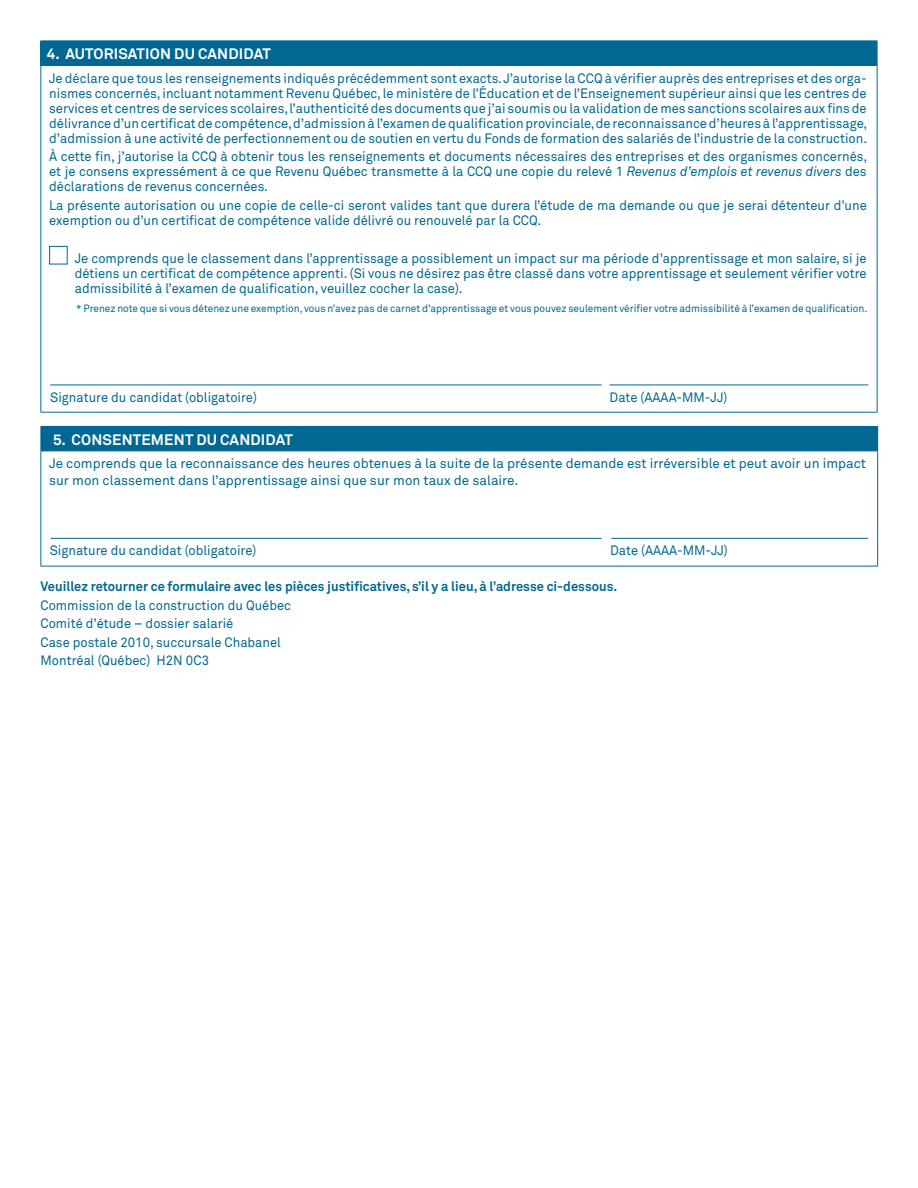
<style>
.page{position:relative;width:918px;height:1188px;background:#fff}
.page>*{position:absolute;margin:0;border:0;box-sizing:border-box;transform-origin:0 0}
.t1{font:700 15px "Akkurat Pro";letter-spacing:.01em;color:#fff}
.t2{font:13.5px/15px "Akkurat Pro";color:#006892;text-align:justify;scale:.96 1}
.t3{font:13.5px/16.5px "Akkurat Pro";color:#006892}
.t4{font:700 13.5px "Akkurat Pro";color:#006892;scale:.96 1}
.t5{font:10.5px "Akkurat Pro";color:#006892;scale:.96 1}
.s1{font-style:italic}
</style>
<div class="page">
<div style="left:41px;top:41px;width:836px;height:24px;background:#006892"></div>
<hr style="left:40px;top:40px;width:838px;height:1px;background:#006892">
<svg style="left:40px;top:41px;width:1px;height:24px"></svg>
<svg style="left:877px;top:41px;width:1px;height:24px"></svg>
<hr style="left:40px;top:65px;width:838px;height:1px;background:#006892">
<hr style="left:40px;top:66px;width:1px;height:346px;background:#006892">
<hr style="left:877px;top:66px;width:1px;height:346px;background:#006892">
<hr style="left:40px;top:412px;width:838px;height:1px;background:#006892">
<div style="left:49px;top:246px;width:19px;height:18px;border:1px solid #006892"></div>
<hr style="left:50px;top:385px;width:552px;height:1px;background:#006892">
<hr style="left:610px;top:385px;width:258px;height:1px;background:#006892">
<div style="left:41px;top:426px;width:837px;height:25px;background:#006892"></div>
<hr style="left:40px;top:426px;width:838px;height:1px;background:#006892">
<svg style="left:40px;top:427px;width:1px;height:24px"></svg>
<hr style="left:40px;top:451px;width:838px;height:1px;background:#006892">
<hr style="left:40px;top:451px;width:1px;height:115px;background:#006892">
<hr style="left:877px;top:451px;width:1px;height:115px;background:#006892">
<hr style="left:40px;top:566px;width:838px;height:1px;background:#006892">
<hr style="left:51px;top:538px;width:551px;height:1px;background:#006892">
<hr style="left:611px;top:538px;width:257px;height:1px;background:#006892">
<p class="t1" style="left:47px;top:44px;width:225px">4. AUTORISATION DU CANDIDAT</p>
<p class="t2" style="left:49px;top:71px;width:854px">Je déclare que tous les renseignements indiqués précédemment sont exacts. J’autorise la CCQ à vérifier auprès des entreprises et des orga&shy;nismes concernés, incluant notamment Revenu Québec, le ministère de l’Éducation et de l’Enseignement supérieur ainsi que les centres de services et centres de services scolaires, l’authenticité des documents que j’ai soumis ou la validation de mes sanctions scolaires aux fins de délivrance d’un certificat de compétence, d’admission à l’examen de qualification provinciale, de reconnaissance d’heures à l’apprentissage, d’admission à une activité de perfectionnement ou de soutien en vertu du Fonds de formation des salariés de l’industrie de la construction.</p>
<p class="t2" style="left:49px;top:149px;width:854px">À cette fin, j’autorise la CCQ à obtenir tous les renseignements et documents nécessaires des entreprises et des organismes concernés, et je consens expressément à ce que Revenu Québec transmette à la CCQ une copie du relevé 1 <span class="s1">Revenus d’emplois et revenus divers</span> des déclarations de revenus concernées.</p>
<p class="t2" style="left:49px;top:198px;width:853px">La présente autorisation ou une copie de celle-ci seront valides tant que durera l’étude de ma demande ou que je serai détenteur d’une exemption ou d’un certificat de compétence valide délivré ou renouvelé par la CCQ.</p>
<p class="t2" style="left:75px;top:251px;width:826px">Je comprends que le classement dans l’apprentissage a possiblement un impact sur ma période d’apprentissage et mon salaire, si je détiens un certificat de compétence apprenti. (Si vous ne désirez pas être classé dans votre apprentissage et seulement vérifier votre admissibilité à l’examen de qualification, veuillez cocher la case).</p>
<p class="t5" style="left:76px;top:302px;width:826px">* Prenez note que si vous détenez une exemption, vous n’avez pas de carnet d’apprentissage et vous pouvez seulement vérifier votre admissibilité à l’examen de qualification.</p>
<p class="t2" style="left:50px;top:389px;width:217px">Signature du candidat (obligatoire)</p>
<p class="t2" style="left:610px;top:389px;width:124px">Date (AAAA-MM-JJ)</p>
<p class="t1" style="left:53px;top:430px;width:241px">5. CONSENTEMENT DU CANDIDAT</p>
<p class="t3" style="left:49px;top:455px;width:819px">Je comprends que la reconnaissance des heures obtenues à la suite de la présente demande est irréversible et peut avoir un impact sur mon classement dans l’apprentissage ainsi que sur mon taux de salaire.</p>
<p class="t2" style="left:50px;top:543px;width:217px">Signature du candidat (obligatoire)</p>
<p class="t2" style="left:610px;top:543px;width:124px">Date (AAAA-MM-JJ)</p>
<p class="t4" style="left:40px;top:578px;width:602px">Veuillez retourner ce formulaire avec les pièces justificatives, s’il y a lieu, à l’adresse ci-dessous.</p>
<p class="t2" style="left:40px;top:596px;width:263px;line-height:18.5px;text-align:left">Commission de la construction du Québec Comité d’étude – dossier salarié<br>Case postale 2010, succursale Chabanel Montréal (Québec) H2N 0C3</p>
</div>
